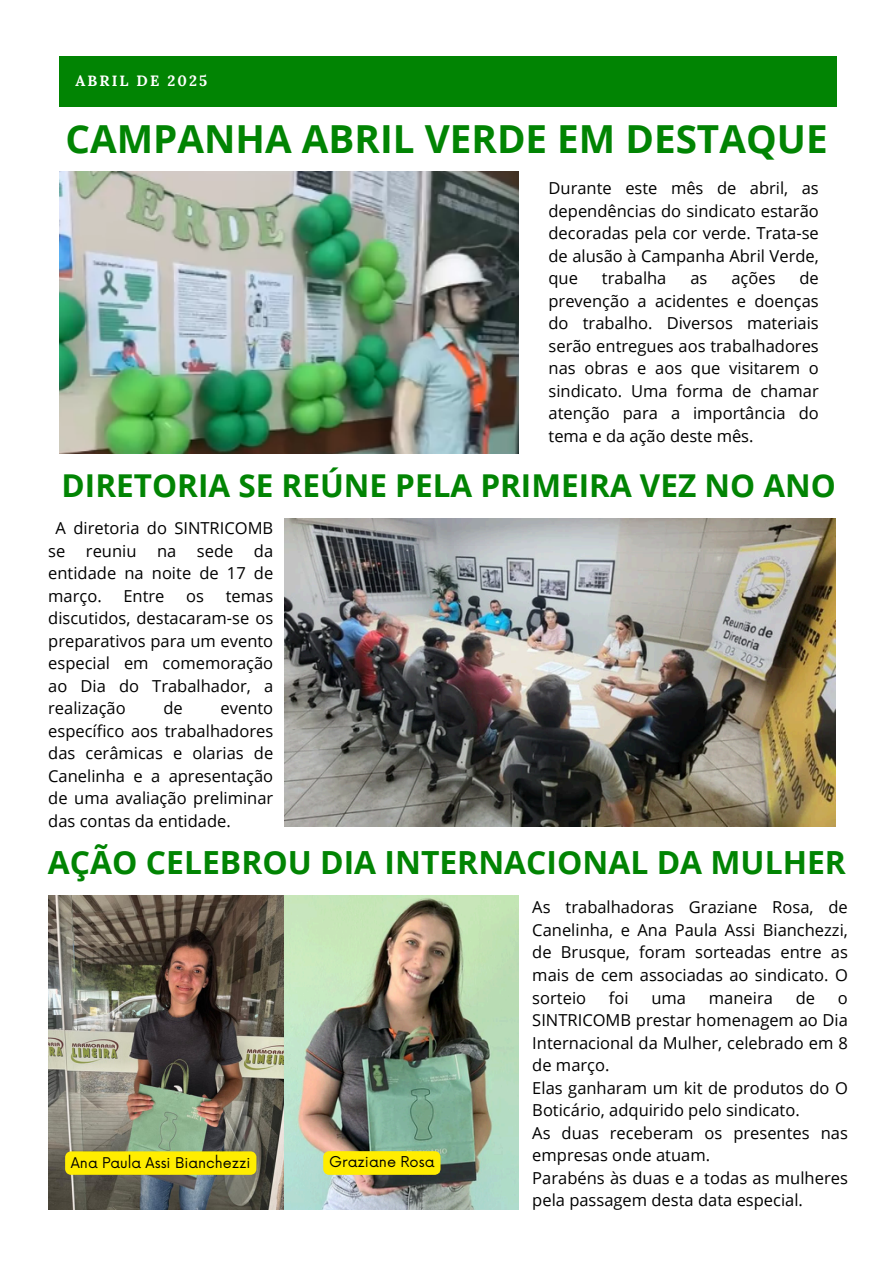
<style>
.page{position:relative;width:894px;height:1264px;background:#fff}
.page>*{position:absolute;margin:0;border:0;box-sizing:border-box;transform-origin:0 0}
.t1{font:700 38.55px "Open Sans";color:#018403}
.t2{font:700 31.8px "Open Sans";color:#018403}
.t3{font:700 31.5px "Open Sans";color:#018403}
.t4{font:16.5px/22.5px "Open Sans";color:#000;text-align:justify}
.t5{font:700 14.85px "Lora";letter-spacing:.14em;color:#fff}
.t6{font:14.55px "Now";color:#000}
.t7{font:14.4px "Now";color:#000}
</style>
<div class="page">
<div style="left:59px;top:56px;width:777px;height:51px;background:#018403"></div>
<img style="left:284px;top:519px;width:551px;height:307px">
<img style="left:48px;top:895px;width:470px;height:314px">
<img style="left:59px;top:171px;width:459px;height:283px">
<div style="left:323px;top:1151px;width:117px;height:23px;background:#ffed00"></div>
<div style="left:65px;top:1151px;width:191px;height:23px;background:#ffed00"></div>
<p class="t5" style="left:75px;top:71px;width:133px">ABRIL DE 2025</p>
<h4 class="t1" style="left:66px;top:111px;width:763px">CAMPANHA ABRIL VERDE EM DESTAQUE</h4>
<h1 class="t4" style="left:548px;top:176px;width:272px">Durante este mês de abril, as dependências do sindicato estarão decoradas pela cor verde. Trata-se de alusão à Campanha Abril Verde, que</h1>
<h1 class="t4" style="left:548px;top:266px;width:272px;text-indent:251px">de prevenção a acidentes e doenças do trabalho. Diversos materiais serão entregues aos trabalhadores nas obras e aos que visitarem o sindicato. Uma forma de chamar atenção para a importância do tema e da ação deste mês.</h1>
<p class="t3" style="left:62px;top:463px;width:775px">DIRETORIA SE REÚNE PELA PRIMEIRA VEZ NO ANO</p>
<h1 class="t4" style="left:601px;top:266px;width:66px">trabalha</h1>
<h1 class="t4" style="left:690px;top:266px;width:19px">as</h1>
<h1 class="t4" style="left:731px;top:266px;width:46px">ações</h1>
<h3 class="t4" style="left:48px;top:516px;width:226px;text-indent:7px">A diretoria do SINTRICOMB se reuniu na sede da entidade na noite de 17 de março.</h3>
<h3 class="t4" style="left:123px;top:584px;width:43px">Entre</h3>
<h3 class="t4" style="left:186px;top:584px;width:19px">os</h3>
<h3 class="t4" style="left:48px;top:584px;width:226px;text-indent:177px">temas discutidos, destacaram-se os preparativos para um evento especial em comemoração ao Dia do Trabalhador, a realização</h3>
<h3 class="t4" style="left:163px;top:696px;width:21px">de</h3>
<h3 class="t4" style="left:48px;top:696px;width:226px;text-indent:172px">evento específico aos trabalhadores das cerâmicas e olarias de Canelinha e a apresentação de uma avaliação preliminar das contas da entidade.</h3>
<h4 class="t2" style="left:48px;top:839px;width:799px">AÇÃO CELEBROU DIA INTERNACIONAL DA MULHER</h4>
<h2 class="t4" style="left:532px;top:895px;width:317px">As trabalhadoras Graziane Rosa, de Canelinha, e Ana Paula Assi Bianchezzi, de Brusque, foram sorteadas entre as mais de cem associadas ao sindicato. O sorteio</h2>
<h2 class="t4" style="left:608px;top:985px;width:21px">foi</h2>
<h2 class="t4" style="left:651px;top:985px;width:36px">uma</h2>
<h2 class="t4" style="left:708px;top:985px;width:65px">maneira</h2>
<h2 class="t4" style="left:795px;top:985px;width:21px">de</h2>
<h2 class="t4" style="left:532px;top:985px;width:317px;text-align:left;text-indent:305px">o<br>SINTRICOMB prestar homenagem ao Dia<br>Internacional da Mulher, celebrado em 8 de março.<br>Elas ganharam um kit de produtos do O<br>Boticário, adquirido pelo sindicato.<br>As duas receberam os presentes nas empresas onde atuam.<br>Parabéns às duas e a todas as mulheres pela passagem desta data especial.</h2>
<h2 class="t7" style="left:71px;top:1154px;width:181px">Ana Paula Assi Bianchezzi</h2>
<p class="t6" style="left:329px;top:1154px;width:107px">Graziane Rosa</p>
</div>
